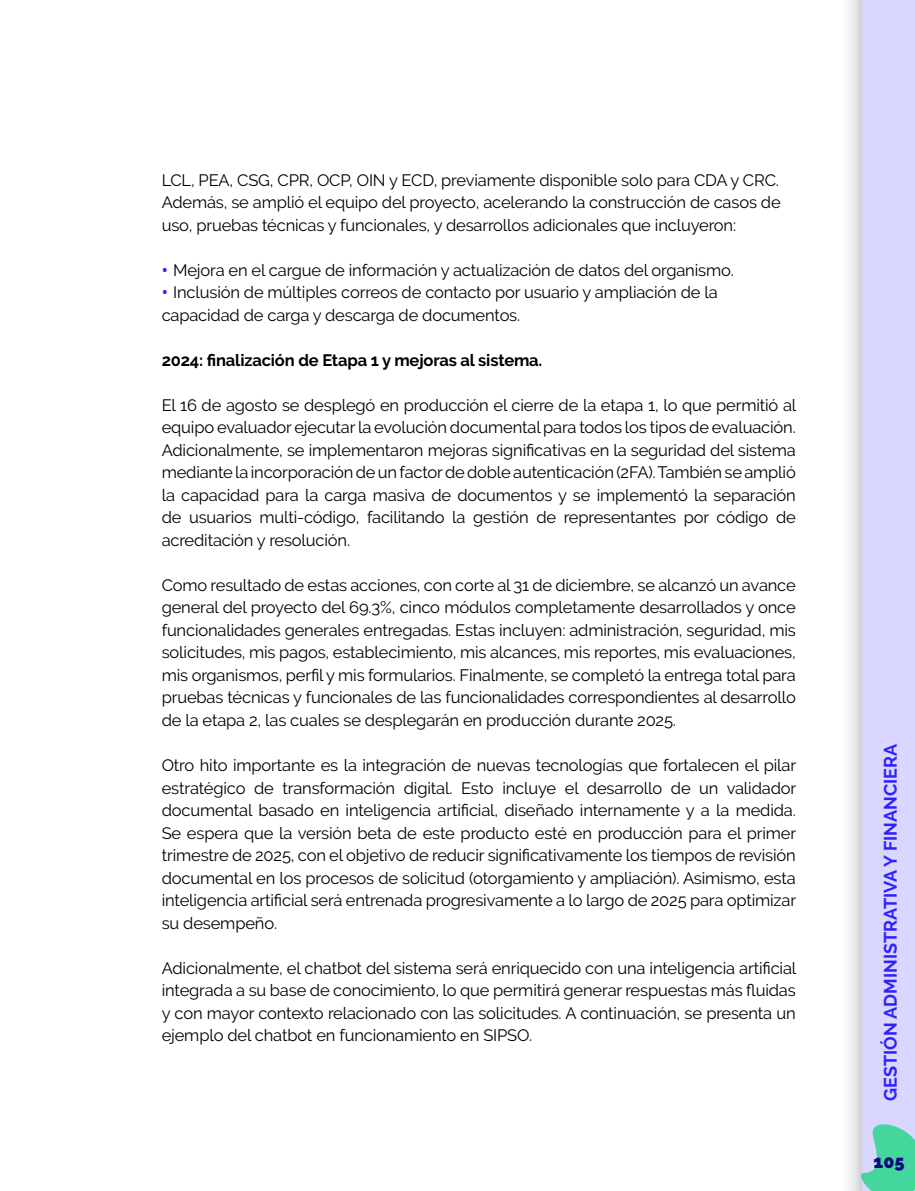
<style>
.page{position:relative;width:915px;height:1191px;background:#fff}
.page>*{position:absolute;margin:0;border:0;box-sizing:border-box;transform-origin:0 0}
.t1{font:700 18px "Raleway";color:#2e21ff}
.t2{font:900 18px "Raleway";color:#0a0a80}
.t3{font:16.5px/22.5px "Raleway";letter-spacing:-.01em;color:#000;text-align:justify}
.t4{font:700 16.5px "Raleway";letter-spacing:-.01em;color:#000}
.s1{color:#2e21ff}
</style>
<div class="page">
<div style="left:838px;top:0;width:76px;height:1191px;background:#000;opacity:.4"></div>
<div style="left:862px;top:0;width:52px;height:1191px;background:#d9d6ff"></div>
<svg style="left:853px;top:1115px;width:61px;height:76px"></svg>
<p class="t3" style="left:162px;top:168px;width:620px">LCL, PEA, CSG, CPR, OCP, OIN y ECD, previamente disponible solo para CDA y CRC.<br>Además, se amplió el equipo del proyecto, acelerando la construcción de casos de uso, pruebas técnicas y funcionales, y desarrollos adicionales que incluyeron:</p>
<p class="t3" style="left:162px;top:259px;width:573px"><span class="s1">•</span> Mejora en el cargue de información y actualización de datos del organismo.</p>
<p class="t3" style="left:162px;top:281px;width:557px"><span class="s1">•</span> Inclusión de múltiples correos de contacto por usuario y ampliación de la capacidad de carga y descarga de documentos.</p>
<p class="t4" style="left:162px;top:350px;width:382px">2024: 昀椀nalización de Etapa 1 y mejoras al sistema.</p>
<p class="t3" style="left:162px;top:394px;width:636px">El 16 de agosto se desplegó en producción el cierre de la etapa 1, lo que permitió al equipo evaluador ejecutar la evolución documental para todos los tipos de evaluación.<br>Adicionalmente, se implementaron mejoras signi昀椀cativas en la seguridad del sistema mediante la incorporación de un factor de doble autenticación (2FA). También se amplió la capacidad para la carga masiva de documentos y se implementó la separación de usuarios multi-código, facilitando la gestión de representantes por código de acreditación y resolución.</p>
<p class="t3" style="left:162px;top:574px;width:635px">Como resultado de estas acciones, con corte al 31 de diciembre, se alcanzó un avance general del proyecto del 69.3%, cinco módulos completamente desarrollados y once funcionalidades generales entregadas. Estas incluyen: administración, seguridad, mis solicitudes, mis pagos, establecimiento, mis alcances, mis reportes, mis evaluaciones, mis organismos, per昀椀l y mis formularios. Finalmente, se completó la entrega total para pruebas técnicas y funcionales de las funcionalidades correspondientes al desarrollo de la etapa 2, las cuales se desplegarán en producción durante 2025.</p>
<p class="t3" style="left:162px;top:754px;width:635px">Otro hito importante es la integración de nuevas tecnologías que fortalecen el pilar estratégico de transformación digital. Esto incluye el desarrollo de un validador documental basado en inteligencia arti昀椀cial, diseñado internamente y a la medida.<br>Se espera que la versión beta de este producto esté en producción para el primer trimestre de 2025, con el objetivo de reducir signi昀椀cativamente los tiempos de revisión documental en los procesos de solicitud (otorgamiento y ampliación). Asimismo, esta inteligencia arti昀椀cial será entrenada progresivamente a lo largo de 2025 para optimizar su desempeño.</p>
<p class="t3" style="left:162px;top:956px;width:636px">Adicionalmente, el chatbot del sistema será enriquecido con una inteligencia arti昀椀cial integrada a su base de conocimiento, lo que permitirá generar respuestas más 昀氀uidas y con mayor contexto relacionado con las solicitudes. A continuación, se presenta un ejemplo del chatbot en funcionamiento en SIPSO.</p>
<p class="t1" style="left:880px;top:1100px;width:358px;rotate:-90deg">GESTIÓN ADMINISTRATIVA Y FINANCIERA</p>
<p class="t2" style="left:873px;top:1151px;width:33px">105</p>
</div>
